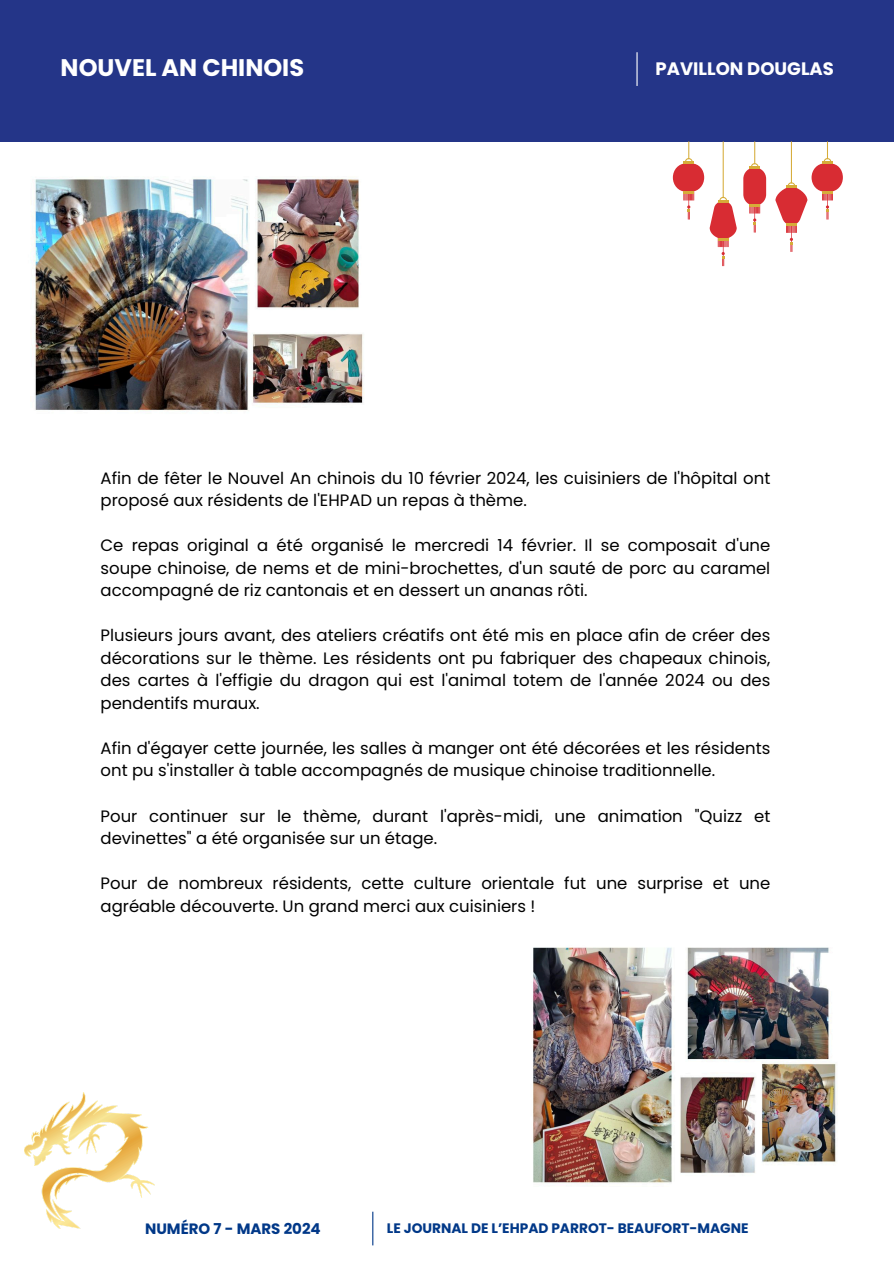
<style>
.page{position:relative;width:894px;height:1264px;background:#fff}
.page>*{position:absolute;margin:0;border:0;box-sizing:border-box;transform-origin:0 0}
.t1{font:700 24px "Poppins";color:#fff}
.t2{font:700 18px "Poppins";color:#fff}
.t3{font:16.5px/22.5px "Poppins";color:#000}
.t4{font:700 15px "Poppins";color:#013888}
.t5{font:700 13.8px "Poppins";color:#013888}
</style>
<div class="page">
<div style="left:0;top:0;width:893px;height:141px;background:#243588"></div>
<hr style="left:636px;top:52px;width:1px;height:34px;background:#fff">
<img style="left:32px;top:178px;width:331px;height:233px">
<img style="left:533px;top:947px;width:303px;height:237px">
<div style="left:743px;top:167px;width:23px;height:39px;background:#d82c33;border-radius:11px"></div>
<svg style="left:749px;top:141px;width:11px;height:28px"></svg>
<svg style="left:709px;top:141px;width:27px;height:125px"></svg>
<svg style="left:749px;top:204px;width:11px;height:29px"></svg>
<svg style="left:775px;top:141px;width:32px;height:111px"></svg>
<div style="left:811px;top:163px;width:31px;height:29px;background:#d82c33;border-radius:13px"></div>
<svg style="left:821px;top:141px;width:11px;height:23px"></svg>
<svg style="left:821px;top:191px;width:11px;height:28px"></svg>
<div style="left:672px;top:163px;width:32px;height:29px;background:#d82c33;border-radius:13px"></div>
<svg style="left:683px;top:141px;width:11px;height:23px"></svg>
<svg style="left:683px;top:191px;width:11px;height:28px"></svg>
<img style="left:24px;top:1092px;width:131px;height:136px">
<hr style="left:372px;top:1211px;width:1px;height:34px;background:#013888">
<h3 class="t1" style="left:61px;top:51px;width:245px">NOUVEL AN CHINOIS</h3>
<p class="t2" style="left:655px;top:56px;width:180px">PAVILLON DOUGLAS</p>
<p class="t3" style="left:100px;top:467px;width:671px">Afin de fêter le Nouvel An chinois du 10 février 2024, les cuisiniers de l'hôpital ont proposé aux résidents de l'EHPAD un repas à thème.</p>
<h3 class="t3" style="left:100px;top:534px;width:671px;text-align:justify">Ce repas original a été organisé le mercredi 14 février. Il se composait d'une soupe chinoise, de nems et de mini-brochettes, d'un sauté de porc au caramel accompagné de riz cantonais et en dessert un ananas rôti.</h3>
<h3 class="t3" style="left:100px;top:624px;width:671px;text-align:justify">Plusieurs jours avant, des ateliers créatifs ont été mis en place afin de créer des décorations sur le thème. Les résidents ont pu fabriquer des chapeaux chinois, des cartes à l'effigie du dragon qui est l'animal totem de l'année 2024 ou des pendentifs muraux.</h3>
<h3 class="t3" style="left:100px;top:737px;width:671px">Afin d'égayer cette journée, les salles à manger ont été décorées et les résidents ont pu s'installer à table accompagnés de musique chinoise traditionnelle.</h3>
<h3 class="t3" style="left:100px;top:804px;width:671px">Pour continuer sur le thème, durant l'après-midi, une animation "Quizz et devinettes" a été organisée sur un étage.</h3>
<h3 class="t3" style="left:100px;top:872px;width:671px">Pour de nombreux résidents, cette culture orientale fut une surprise et une agréable découverte. Un grand merci aux cuisiniers !</h3>
<p class="t4" style="left:145px;top:1218px;width:177px">NUMÉRO 7 - MARS 2024</p>
<p class="t5" style="left:387px;top:1218px;width:363px">LE JOURNAL DE L’EHPAD PARROT- BEAUFORT-MAGNE</p>
</div>
